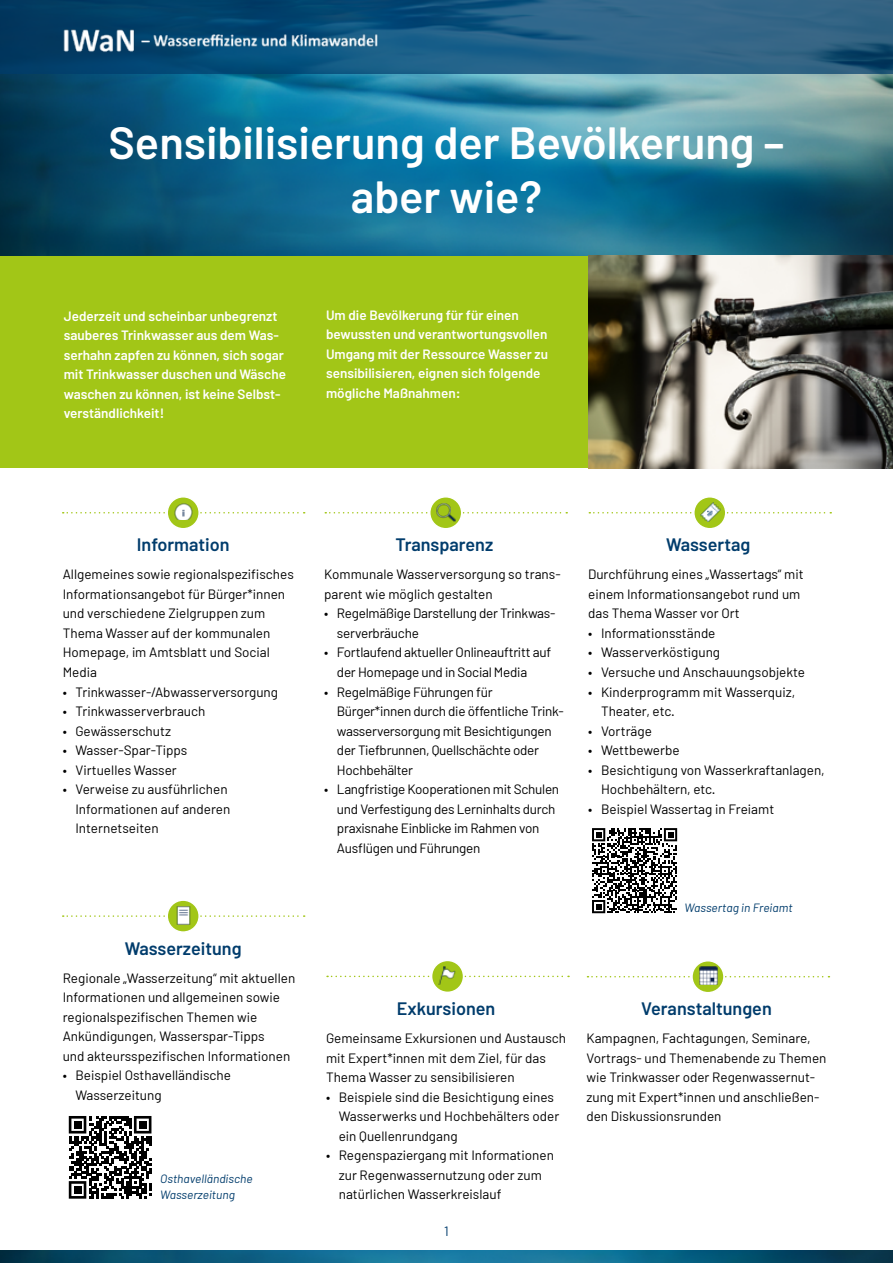
<style>
.page{position:relative;width:893px;height:1263px;background:#fff}
.page>*{position:absolute;margin:0;border:0;box-sizing:border-box;transform-origin:0 0}
.Titel{font:600 45px/54px "Barlow";color:#fff;text-align:center}
.Ü1{font:600 18px "Barlow";color:#003c6c}
.fließtext{font:13.5px/19.5px "Barlow";color:#000}
.fließtext-2{font:13.5px/19.5px "Barlow";letter-spacing:-.02em;color:#000}
.fließtext-3{font:600 13.5px/19.5px "Barlow";color:#fff}
.t1{font:13.5px "Barlow";color:#003c6c}
.Bildunterschrift{font:italic 12px/16.5px "Barlow";color:#003c6c}
</style>
<div class="page">
<div style="left:0;top:251px;width:893px;height:217px;background:#a2c617"></div>
<img style="left:0;top:74px;width:893px;height:181px">
<img style="left:0;top:1250px;width:893px;height:13px">
<svg style="left:592px;top:828px;width:85px;height:85px"></svg>
<svg style="left:0;top:0;width:893px;height:74px;background:#1c577d"></svg>
<img style="left:44px;top:20px;width:341px;height:35px">
<svg style="left:63px;top:512px;width:242px;height:1px"></svg>
<svg style="left:167px;top:497px;width:32px;height:32px"></svg>
<div style="left:166px;top:496px;width:34px;height:33px;border:2px solid #fff;border-radius:50%"></div>
<img style="left:172px;top:501px;width:22px;height:19px">
<svg style="left:63px;top:915px;width:242px;height:2px"></svg>
<svg style="left:167px;top:900px;width:32px;height:32px"></svg>
<div style="left:166px;top:899px;width:34px;height:34px;border:2px solid #fff;border-radius:50%"></div>
<img style="left:172px;top:904px;width:22px;height:22px">
<svg style="left:325px;top:512px;width:242px;height:1px"></svg>
<svg style="left:430px;top:497px;width:32px;height:32px"></svg>
<div style="left:429px;top:496px;width:33px;height:33px;border:2px solid #fff;border-radius:50%"></div>
<img style="left:436px;top:502px;width:21px;height:19px">
<svg style="left:587px;top:976px;width:242px;height:1px"></svg>
<svg style="left:692px;top:961px;width:32px;height:32px"></svg>
<div style="left:691px;top:960px;width:34px;height:33px;border:2px solid #fff;border-radius:50%"></div>
<img style="left:698px;top:966px;width:21px;height:19px">
<svg style="left:589px;top:512px;width:242px;height:1px"></svg>
<svg style="left:694px;top:497px;width:32px;height:32px"></svg>
<div style="left:693px;top:496px;width:33px;height:33px;border:2px solid #fff;border-radius:50%"></div>
<img style="left:700px;top:502px;width:21px;height:19px">
<svg style="left:327px;top:976px;width:242px;height:1px"></svg>
<div style="left:432px;top:960px;width:31px;height:32px;background:#a2c617;border-radius:50%"></div>
<div style="left:431px;top:960px;width:33px;height:33px;border:2px solid #fff;border-radius:50%"></div>
<img style="left:438px;top:966px;width:21px;height:19px">
<svg style="left:69px;top:1116px;width:82px;height:83px"></svg>
<div style="left:74px;top:1121px;width:7px;height:7px;background:#000"></div>
<div style="left:139px;top:1121px;width:7px;height:7px;background:#000"></div>
<div style="left:74px;top:1186px;width:7px;height:8px;background:#000"></div>
<img style="left:588px;top:255px;width:305px;height:213px">
<p class="Titel" style="left:108px;top:115px;width:678px">Sensibilisierung der Bevölkerung – aber wie?</p>
<p class="fließtext-3" style="left:64px;top:306px;width:224px">Jederzeit und scheinbar unbegrenzt sauberes Trinkwasser aus dem Was&shy;serhahn zapfen zu können, sich sogar mit Trinkwasser duschen und Wäsche waschen zu können, ist keine Selbst&shy;verständlichkeit!</p>
<p class="fließtext-3" style="left:326px;top:305px;width:223px">Um die Bevölkerung für für einen bewussten und verantwortungsvollen Umgang mit der Ressource Wasser zu sensibilisieren, eignen sich folgende mögliche Maßnahmen:</p>
<p class="Ü1" style="left:137px;top:534px;width:94px">Information</p>
<p class="fließtext" style="left:63px;top:564px;width:233px">Allgemeines sowie regionalspezifisches<br>Informationsangebot für Bürger*innen und verschiedene Zielgruppen zum<br>Thema Wasser auf der kommunalen<br>Homepage, im Amtsblatt und Social<br>Media</p>
<p class="fließtext" style="left:63px;top:681px;width:217px">• Trinkwasser-/Abwasserversorgung</p>
<p class="fließtext" style="left:63px;top:701px;width:144px">• Trinkwasserverbrauch</p>
<p class="fließtext" style="left:63px;top:720px;width:110px">• Gewässerschutz</p>
<p class="fließtext" style="left:63px;top:740px;width:126px">• Wasser-Spar-Tipps</p>
<p class="fließtext" style="left:63px;top:759px;width:116px">• Virtuelles Wasser</p>
<p class="fließtext" style="left:75px;top:779px;width:156px;text-indent:-13px">• Verweise zu ausführlichen<br>Informationen auf anderen<br>Internetseiten</p>
<p class="Ü1" style="left:125px;top:937px;width:118px">Wasserzeitung</p>
<p class="fließtext" style="left:63px;top:968px;width:234px">Regionale „Wasserzeitung“ mit aktuellen Informationen und allgemeinen sowie regionalspezifischen Themen wie Ankündigungen, Wasserspar-Tipps<br>und akteursspezifischen Informationen</p>
<p class="fließtext" style="left:75px;top:1065px;width:157px;text-indent:-13px">• Beispiel Osthavelländische<br>Wasserzeitung</p>
<p class="Bildunterschrift" style="left:160px;top:1170px;width:94px">Osthavelländische<br>Wasserzeitung</p>
<p class="Ü1" style="left:395px;top:534px;width:99px">Transparenz</p>
<p class="fließtext" style="left:324px;top:564px;width:238px">Kommunale Wasserversorgung so trans&shy;parent wie möglich gestalten</p>
<p class="fließtext-2" style="left:337px;top:603px;width:220px;text-indent:-13px">• Regelmäßige Darstellung der Trinkwas&shy;serverbräuche</p>
<p class="fließtext-2" style="left:337px;top:642px;width:216px;text-indent:-13px">• Fortlaufend aktueller Onlineauftritt auf der Homepage und in Social Media</p>
<p class="fließtext-2" style="left:337px;top:681px;width:228px;text-indent:-13px">• Regelmäßige Führungen für<br>Bürger*innen durch die öffentliche Trink&shy;wasserversorgung mit Besichtigungen der Tiefbrunnen, Quellschächte oder<br>Hochbehälter</p>
<p class="fließtext-2" style="left:337px;top:779px;width:224px;text-indent:-13px">• Langfristige Kooperationen mit Schulen und Verfestigung des Lerninhalts durch praxisnahe Einblicke im Rahmen von Ausflügen und Führungen</p>
<p class="Ü1" style="left:666px;top:534px;width:86px">Wassertag</p>
<p class="fließtext" style="left:588px;top:564px;width:217px">Durchführung eines „Wassertags“ mit einem Informationsangebot rund um das Thema Wasser vor Ort</p>
<p class="fließtext" style="left:588px;top:623px;width:129px">• Informationsstände</p>
<p class="fließtext" style="left:588px;top:642px;width:133px">• Wasserverköstigung</p>
<p class="fließtext" style="left:588px;top:662px;width:218px">• Versuche und Anschauungsobjekte</p>
<p class="fließtext" style="left:601px;top:681px;width:196px;text-indent:-13px">• Kinderprogramm mit Wasserquiz,<br>Theater, etc.</p>
<p class="fließtext" style="left:588px;top:720px;width:65px">• Vorträge</p>
<p class="fließtext" style="left:588px;top:740px;width:93px">• Wettbewerbe</p>
<p class="fließtext" style="left:601px;top:759px;width:225px;text-indent:-13px">• Besichtigung von Wasserkraftanlagen,<br>Hochbehältern, etc.</p>
<p class="fließtext" style="left:588px;top:798px;width:187px">• Beispiel Wassertag in Freiamt</p>
<p class="Bildunterschrift" style="left:685px;top:899px;width:109px">Wassertag in Freiamt</p>
<p class="Ü1" style="left:397px;top:997px;width:100px">Exkursionen</p>
<p class="fließtext" style="left:326px;top:1028px;width:242px">Gemeinsame Exkursionen und Austausch mit Expert*innen mit dem Ziel, für das<br>Thema Wasser zu sensibilisieren</p>
<p class="fließtext" style="left:339px;top:1087px;width:222px;text-indent:-13px">• Beispiele sind die Besichtigung eines<br>Wasserwerks und Hochbehälters oder ein Quellenrundgang</p>
<p class="fließtext" style="left:339px;top:1145px;width:217px;text-indent:-13px">• Regenspaziergang mit Informationen zur Regenwassernutzung oder zum natürlichen Wasserkreislauf</p>
<p class="t1" style="left:444px;top:1223px;width:6px">1</p>
<p class="Ü1" style="left:641px;top:998px;width:132px">Veranstaltungen</p>
<p class="fließtext" style="left:586px;top:1028px;width:242px">Kampagnen, Fachtagungen, Seminare, Vortrags- und Themenabende zu Themen wie Trinkwasser oder Regenwassernut&shy;zung mit Expert*innen und anschließen&shy;den Diskussionsrunden</p>
</div>
